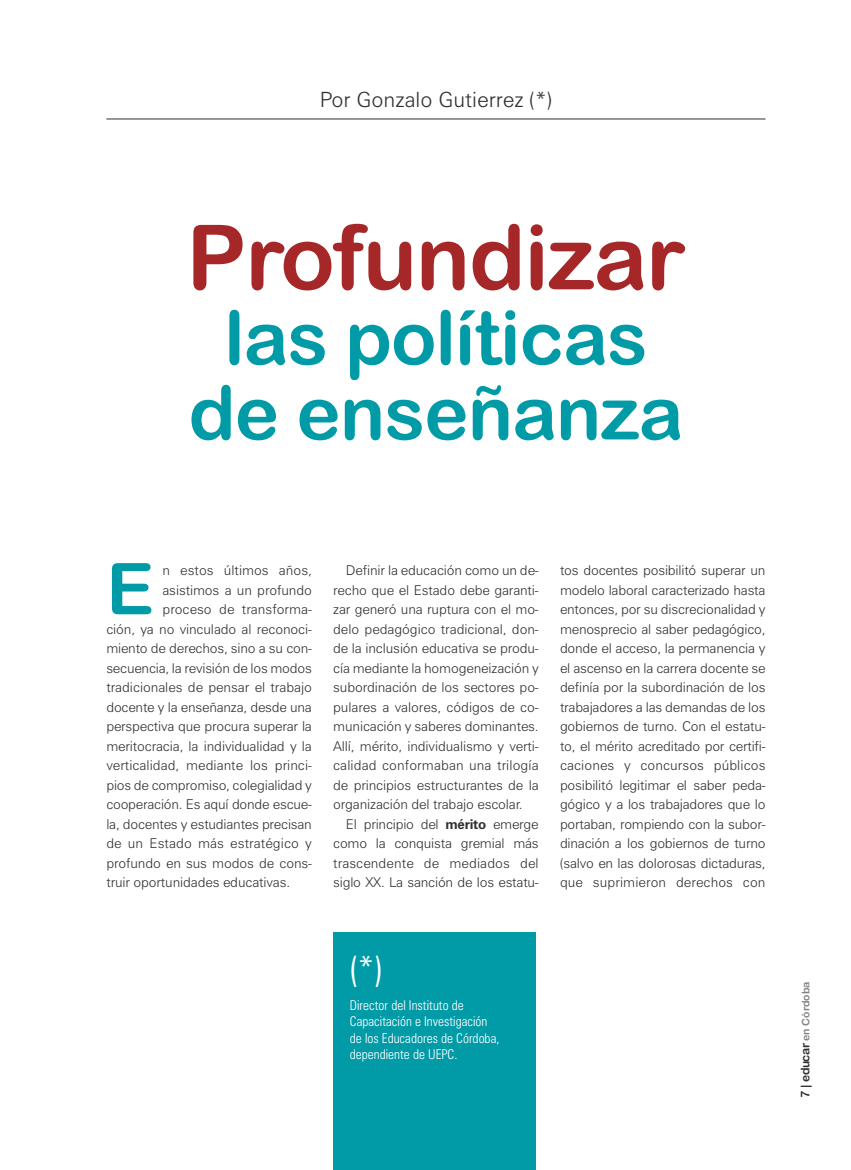
<style>
.page{position:relative;width:851px;height:1170px;background:#fff}
.page>*{position:absolute;margin:0;border:0;box-sizing:border-box;transform-origin:0 0}
.t1{font:90px "Arial Rounded MT Bold";letter-spacing:-.01em;color:#a62727}
.t2{font:75px/75px "Arial Rounded MT Bold";letter-spacing:-.01em;color:#019ba7;text-align:center}
.t3{font:71.4px "Arial Rounded MT Bold";color:#019ba7}
.t4{font:300 condensed 36px "Zurich BT";color:#fff}
.t5{font:300 21px "Zurich BT";color:#2f2f2e}
.t6{font:300 13.5px/19.5px "Zurich BT";letter-spacing:-.01em;color:#2f2f2e;text-align:justify}
.t7{font:300 condensed 13.5px/16.5px "Zurich BT";color:#fff}
.t8{font:10.5px "Arial Rounded MT Bold";color:#828282}
.s1{font-weight:700}
.s2{font-size:12px;color:#2f2f2e}
</style>
<div class="page">
<hr style="left:106px;top:119px;width:659px;height:1px;background:#2f2f2e">
<div style="left:333px;top:932px;width:203px;height:237px;background:#019ba7"></div>
<h3 class="t5" style="left:320px;top:87px;width:234px">Por Gonzalo Gutierrez (*)</h3>
<h1 class="t1" style="left:186px;top:205px;width:500px">Profundizar</h1>
<h2 class="t2" style="left:188px;top:301px;width:496px">las políticas de enseñanza</h2>
<h3 class="t3" style="left:106px;top:548px;width:49px">E</h3>
<p class="t6" style="left:162px;top:561px;width:151px">n estos últimos años,</p>
<p class="t6" style="left:162px;top:580px;width:151px">asistimos a un profundo</p>
<p class="t6" style="left:162px;top:600px;width:151px">proceso de transforma-</p>
<p class="t6" style="left:106px;top:619px;width:207px">ción, ya no vinculado al reconoci-</p>
<p class="t6" style="left:106px;top:639px;width:207px">miento de derechos, sino a su con-</p>
<p class="t6" style="left:106px;top:658px;width:207px">secuencia, la revisión de los modos</p>
<p class="t6" style="left:106px;top:678px;width:207px">tradicionales de pensar el trabajo</p>
<p class="t6" style="left:106px;top:697px;width:207px">docente y la enseñanza, desde una</p>
<p class="t6" style="left:106px;top:717px;width:207px">perspectiva que procura superar la</p>
<p class="t6" style="left:106px;top:736px;width:207px">meritocracia, la individualidad y la</p>
<p class="t6" style="left:106px;top:756px;width:207px">verticalidad, mediante los princi-</p>
<p class="t6" style="left:106px;top:775px;width:207px">pios de compromiso, colegialidad y</p>
<p class="t6" style="left:106px;top:795px;width:207px">cooperación. Es aquí donde escue-</p>
<p class="t6" style="left:106px;top:814px;width:207px">la, docentes y estudiantes precisan</p>
<p class="t6" style="left:106px;top:834px;width:207px">de un Estado más estratégico y</p>
<p class="t6" style="left:106px;top:853px;width:207px">profundo en sus modos de cons-</p>
<p class="t6" style="left:106px;top:873px;width:185px">truir oportunidades educativas.</p>
<p class="t6" style="left:333px;top:561px;width:207px;text-indent:13px">Definir la educación como un de&shy;recho que el Estado debe garanti&shy;zar generó una ruptura con el mo&shy;delo pedagógico tradicional, don&shy;de la inclusión educativa se produ&shy;cía mediante la homogeneización y subordinación de los sectores po&shy;pulares a valores, códigos de co&shy;municación y saberes dominantes.<br>Allí, mérito, individualismo y verti&shy;calidad conformaban una trilogía de principios estructurantes de la organización del trabajo escolar.</p>
<p class="t6" style="left:333px;top:814px;width:207px;text-indent:13px">El principio del <span class="s1">mérito</span> emerge como la conquista gremial más trascendente de mediados del siglo XX. La sanción de los estatu-</p>
<p class="t6" style="left:560px;top:560px;width:207px">tos docentes posibilitó superar un modelo laboral caracterizado hasta entonces, por su discrecionalidad y menosprecio al saber pedagógico, donde el acceso, la permanencia y el ascenso en la carrera docente se definía por la subordinación de los trabajadores a las demandas de los gobiernos de turno. Con el estatu&shy;to, el mérito acreditado por certifi&shy;caciones y concursos públicos posibilitó legitimar el saber peda&shy;gógico y a los trabajadores que lo portaban, rompiendo con la subor&shy;dinación a los gobiernos de turno (salvo en las dolorosas dictaduras, que suprimieron derechos con</p>
<h3 class="t4" style="left:348px;top:948px;width:37px">(*)</h3>
<p class="t7" style="left:350px;top:996px;width:151px">Director del Instituto de<br>Capacitación e Investigación de los Educadores de Córdoba, dependiente de UEPC.</p>
<p class="t8" style="left:799px;top:1098px;width:118px;rotate:-90deg"><span class="s2">7 | educar</span> en Córdoba</p>
</div>
